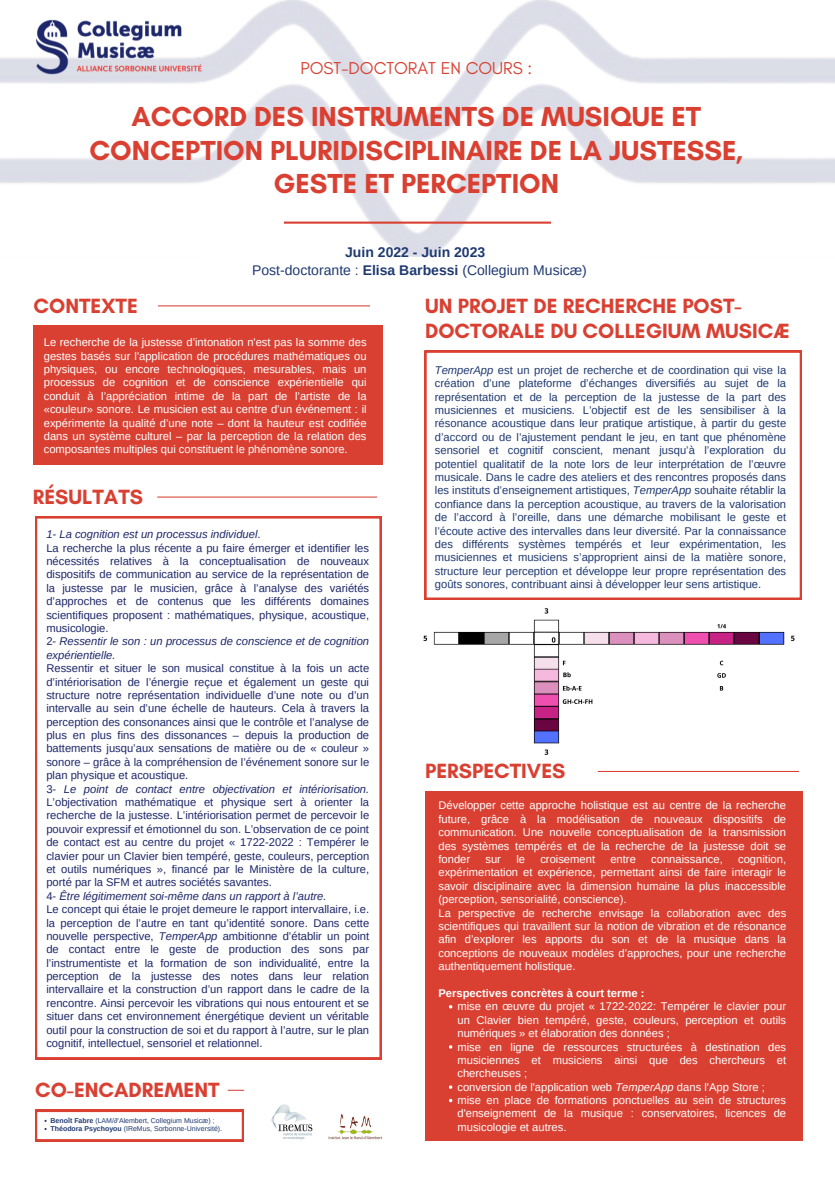
<style>
.page{position:relative;width:835px;height:1180px;background:#fff}
.page>*{position:absolute;margin:0;border:0;box-sizing:border-box;transform-origin:0 0}
.t1{font:700 28px/33.6px "Glacial Indifference";color:#d94032;text-align:center}
.t2{font:700 21px/25.2px "Glacial Indifference";color:#d94032}
.t3{font:17.5px "Glacial Indifference";color:#d94032}
.t4{font:14px/18.1px "Arimo";color:#1f3970}
.t5{font:11.2px/13.4px "Arimo";color:#1d2769}
.t6{font:11.2px/13.4px "Arimo";color:#fff;text-align:justify}
.t7{font:11.2px/13.4px "Arimo";color:#1f3970;text-align:justify}
.t8{font:700 11.2px "Arimo";color:#fff}
.t9{font:7px/8.1px "Arimo";color:#1f3970}
.s1{font-weight:700}
.s2{font-style:italic}
</style>
<div class="page">
<img style="left:0;top:0;width:834px;height:256px">
<div style="left:33px;top:325px;width:349px;height:140px;background:#d94032"></div>
<svg style="left:424px;top:351px;width:377px;height:248px"></svg>
<svg style="left:35px;top:516px;width:346px;height:543px"></svg>
<div style="left:425px;top:791px;width:377px;height:350px;background:#d94032"></div>
<hr style="left:157px;top:496px;width:220px;height:1px;background:#d94032">
<hr style="left:158px;top:305px;width:212px;height:1px;background:#d94032">
<div style="left:343px;top:0;width:149px;height:31px;background:#fff"></div>
<div style="left:199px;top:192px;width:144px;height:69px;background:#fff"></div>
<div style="left:469px;top:232px;width:144px;height:26px;background:#fff"></div>
<div style="left:492px;top:187px;width:143px;height:69px;background:#fff"></div>
<hr style="left:284px;top:222px;width:267px;height:2px;background:#d94032">
<div style="left:228px;top:234px;width:143px;height:27px;background:#fff"></div>
<hr style="left:597px;top:771px;width:201px;height:1px;background:#d94032">
<img style="left:271px;top:1104px;width:42px;height:36px">
<img style="left:423px;top:608px;width:372px;height:146px">
<svg style="left:449px;top:1085px;width:3px;height:4px"></svg>
<svg style="left:228px;top:1089px;width:16px;height:2px"></svg>
<svg style="left:35px;top:1110px;width:209px;height:31px"></svg>
<img style="left:328px;top:1114px;width:54px;height:26px">
<img style="left:26px;top:10px;width:193px;height:75px">
<h3 class="t3" style="left:300px;top:58px;width:233px">POST-DOCTORAT EN COURS :</h3>
<h1 class="t1" style="left:89px;top:100px;width:655px">ACCORD DES INSTRUMENTS DE MUSIQUE ET<br>CONCEPTION PLURIDISCIPLINAIRE DE LA JUSTESSE,<br>GESTE ET PERCEPTION</h1>
<p class="t4" style="left:252px;top:243px;width:336px;text-indent:93px"><span class="s1">Juin 2022 - Juin 2023<br></span>Post-doctorante : <span class="s1">Elisa Barbessi</span> (Collegium Musicæ)</p>
<h2 class="t2" style="left:34px;top:293px;width:106px">CONTEXTE</h2>
<p class="t6" style="left:44px;top:336px;width:324px">Le recherche de la justesse d’intonation n'est pas la somme des gestes basés sur l'application de procédures mathématiques ou physiques, ou encore technologiques, mesurables, mais un processus de cognition et de conscience expérientielle qui conduit à l’appréciation intime de la part de l’artiste de la «couleur» sonore. Le musicien est au centre d’un événement : il expérimente la qualité d’une note – dont la hauteur est codifiée dans un système culturel – par la perception de la relation des composantes multiples qui constituent le phénomène sonore.</p>
<h2 class="t2" style="left:33px;top:484px;width:112px">RÉSULTATS</h2>
<p class="t5" style="left:46px;top:528px;width:324px"><span class="s2">1- La cognition est un processus individuel</span>.<br>La recherche la plus récente a pu faire émerger et identifier les nécessités relatives à la conceptualisation de nouveaux dispositifs de communication au service de la représentation de la justesse par le musicien, grâce à l’analyse des variétés d’approches et de contenus que les différents domaines scientifiques proposent : mathématiques, physique, acoustique, musicologie.<br>2- <span class="s2">Ressentir le son : un processus de conscience et de cognition expérientielle.</span></p>
<p class="t5" style="left:46px;top:661px;width:324px">Ressentir et situer le son musical constitue à la fois un acte d’intériorisation de l’énergie reçue et également un geste qui structure notre représentation individuelle d’une note ou d’un intervalle au sein d’une échelle de hauteurs. Cela à travers la perception des consonances ainsi que le contrôle et l’analyse de plus en plus fins des dissonances – depuis la production de battements jusqu’aux sensations de matière ou de « couleur » sonore – grâce à la compréhension de l’événement sonore sur le plan physique et acoustique.<br>3- <span class="s2">Le point de contact entre objectivation et intériorisation.<br></span>L’objectivation mathématique et physique sert à orienter la recherche de la justesse. L’intériorisation permet de percevoir le pouvoir expressif et émotionnel du son. L’observation de ce point de contact est au centre du projet « 1722-2022 : Tempérer le clavier pour un Clavier bien tempéré, geste, couleurs, perception et outils numériques », financé par le Ministère de la culture, porté par la SFM et autres sociétés savantes.<br>4- <span class="s2">Être légitimement soi-même dans un rapport à l’autre.<br></span>Le concept qui étaie le projet demeure le rapport intervallaire, i.e. la perception de l’autre en tant qu’identité sonore. Dans cette nouvelle perspective, <span class="s2">TemperApp</span> ambitionne d’établir un point de contact entre le geste de production des sons par l’instrumentiste et la formation de son individualité, entre la perception de la justesse des notes dans leur relation intervallaire et la construction d’un rapport dans le cadre de la rencontre. Ainsi percevoir les vibrations qui nous entourent et se situer dans cet environnement énergétique devient un véritable outil pour la construction de soi et du rapport à l’autre, sur le plan cognitif, intellectuel, sensoriel et relationnel.</p>
<h2 class="t2" style="left:35px;top:1077px;width:186px">CO-ENCADREMENT</h2>
<p class="t9" style="left:51px;top:1116px;width:173px"><span class="s1">Benoît Fabre</span> (LAM/∂’Alembert, Collegium Musicæ) ;<br><span class="s1">Théodora Psychoyou</span> (IReMus, Sorbonne-Université).</p>
<h2 class="t2" style="left:425px;top:293px;width:366px">UN PROJET DE RECHERCHE POST-<br>DOCTORALE DU COLLEGIUM MUSICÆ</h2>
<p class="t7" style="left:435px;top:363px;width:353px"><span class="s2">TemperApp</span> est un projet de recherche et de coordination qui vise la création d’une plateforme d’échanges diversifiés au sujet de la représentation et de la perception de la justesse de la part des musiciennes et musiciens. L’objectif est de les sensibiliser à la résonance acoustique dans leur pratique artistique, à partir du geste d’accord ou de l’ajustement pendant le jeu, en tant que phénomène sensoriel et cognitif conscient, menant jusqu’à l’exploration du potentiel qualitatif de la note lors de leur interprétation de l’œuvre musicale. Dans le cadre des ateliers et des rencontres proposés dans les instituts d’enseignement artistiques, <span class="s2">TemperApp</span> souhaite rétablir la confiance dans la perception acoustique, au travers de la valorisation de l’accord à l’oreille, dans une démarche mobilisant le geste et l’écoute active des intervalles dans leur diversité. Par la connaissance des différents systèmes tempérés et leur expérimentation, les musiciennes et musiciens s’approprient ainsi de la matière sonore, structure leur perception et développe leur propre représentation des goûts sonores, contribuant ainsi à développer leur sens artistique.</p>
<h2 class="t2" style="left:425px;top:758px;width:142px">PERSPECTIVES</h2>
<p class="t6" style="left:438px;top:799px;width:349px">Développer cette approche holistique est au centre de la recherche future, grâce à la modélisation de nouveaux dispositifs de communication. Une nouvelle conceptualisation de la transmission des systèmes tempérés et de la recherche de la justesse doit se fonder</p>
<p class="t6" style="left:438px;top:852px;width:349px;text-align:left;text-indent:299px">cognition, expérimentation et expérience, permettant ainsi de faire interagir le savoir disciplinaire avec la dimension humaine la plus inaccessible (perception, sensorialité, conscience).<br>La perspective de recherche envisage la collaboration avec des scientifiques qui travaillent sur la notion de vibration et de résonance afin d’explorer les apports du son et de la musique dans la conceptions de nouveaux modèles d’approches, pour une recherche authentiquement holistique.</p>
<p class="t8" style="left:438px;top:987px;width:207px">Perspectives concrètes à court terme :</p>
<p class="t6" style="left:485px;top:852px;width:17px">sur</p>
<p class="t6" style="left:516px;top:852px;width:10px">le</p>
<p class="t6" style="left:540px;top:852px;width:56px">croisement</p>
<p class="t6" style="left:610px;top:852px;width:27px">entre</p>
<p class="t6" style="left:651px;top:852px;width:73px">connaissance,</p>
<p class="t6" style="left:457px;top:999px;width:330px;text-align:left">mise en œuvre du projet « 1722-2022: Tempérer le clavier pour un Clavier bien tempéré, geste, couleurs, perception et outils numériques » et élaboration des données ;<br>mise en ligne de ressources structurées à destination des musiciennes et musiciens ainsi que des chercheurs et chercheuses ;<br>conversion de l'application web <span class="s2">TemperApp</span> dans l'App Store ; mise en place de formations ponctuelles au sein de structures d'enseignement de la musique : conservatoires, licences de musicologie et autres.</p>
</div>
